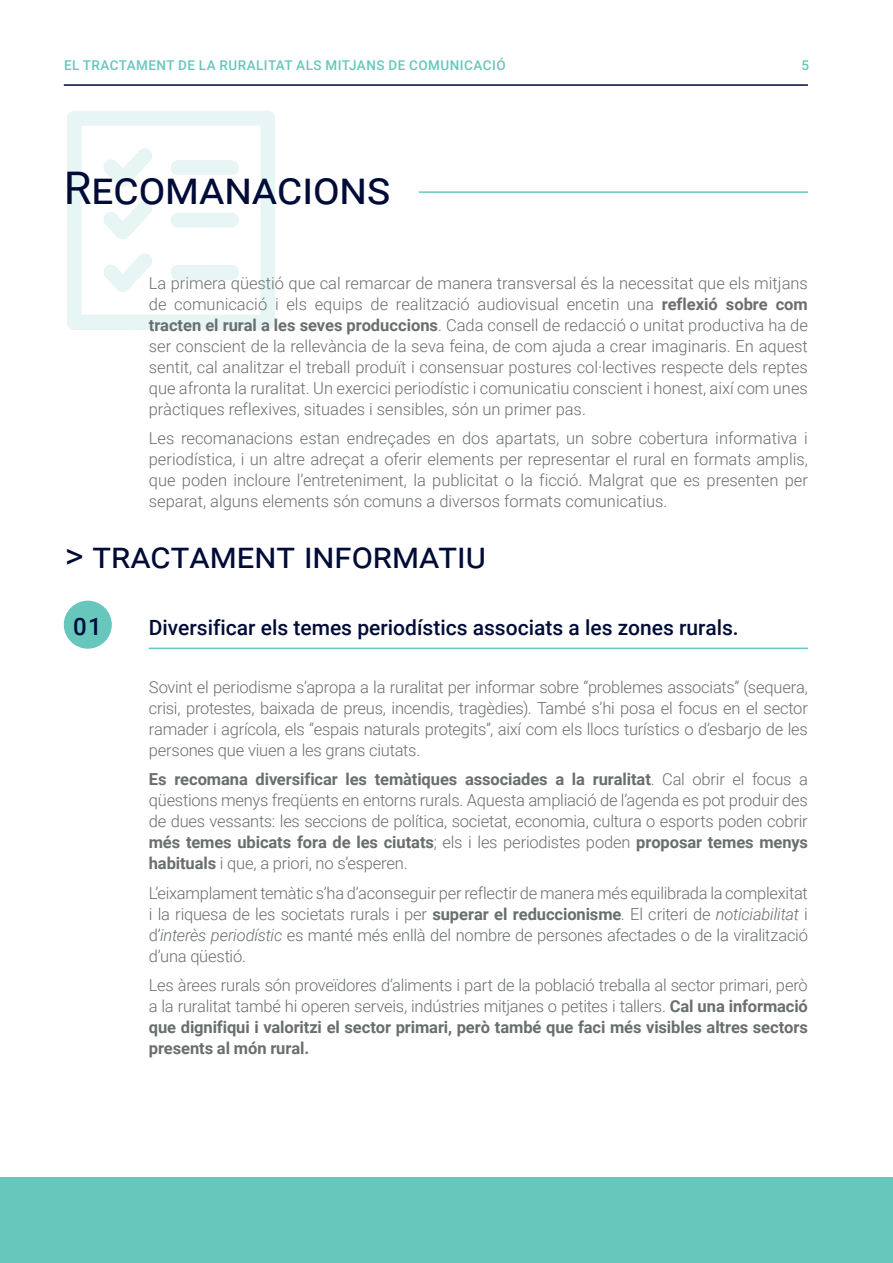
<style>
.page{position:relative;width:893px;height:1263px;background:#fff}
.page>*{position:absolute;margin:0;border:0;box-sizing:border-box;transform-origin:0 0}
.t1{font:45px "Roboto";color:#000c37}
.t2{font:36px "Roboto";color:#000c37}
.t3{font:500 24px "Roboto";color:#000c37}
.t4{font:500 21px "Roboto";color:#000c37}
.t5{font:300 16.5px/21px "Roboto";letter-spacing:-.01em;color:#6a6e6f;text-align:justify}
.t6{font:500 13.5px "Roboto";letter-spacing:.035em;color:#67c7bd}
.s1{font-weight:700}
.s2{font-style:italic}
</style>
<div class="page">
<div style="left:0;top:1178px;width:893px;height:85px;background:#67c7bd"></div>
<hr style="left:64px;top:84px;width:744px;height:2px;background:#000c37">
<img style="left:67px;top:111px;width:208px;height:219px">
<hr style="left:419px;top:191px;width:389px;height:2px;background:#67c7bd">
<div style="left:64px;top:601px;width:48px;height:48px;background:#67c7bd;border-radius:50%"></div>
<hr style="left:149px;top:648px;width:659px;height:1px;background:#67c7bd">
<p class="t6" style="left:64px;top:55px;width:443px">EL TRACTAMENT DE LA RURALITAT ALS MITJANS DE COMUNICACIÓ</p>
<p class="t6" style="left:801px;top:55px;width:9px">5</p>
<p class="t1" style="left:64px;top:156px;width:328px">Recomanacions</p>
<p class="t5" style="left:149px;top:272px;width:661px">La primera qüestió que cal remarcar de manera transversal és la necessitat que els mitjans de comunicació i els equips de realització audiovisual encetin una <span class="s1">reflexió sobre com tracten el rural a les seves produccions</span>. Cada consell de redacció o unitat productiva ha de ser conscient de la rellevància de la seva feina, de com ajuda a crear imaginaris. En aquest sentit, cal analitzar el treball produït i consensuar postures col·lectives respecte dels reptes que afronta la ruralitat. Un exercici periodístic i comunicatiu conscient i honest, així com unes pràctiques reflexives, situades i sensibles, són un primer pas.</p>
<p class="t5" style="left:149px;top:427px;width:661px">Les recomanacions estan endreçades en dos apartats, un sobre cobertura informativa i periodística, i un altre adreçat a oferir elements per representar el rural en formats amplis, que poden incloure l’entreteniment, la publicitat o la ficció. Malgrat que es presenten per separat, alguns elements són comuns a diversos formats comunicatius.</p>
<p class="t2" style="left:65px;top:530px;width:423px">&gt; tractament informatiu</p>
<p class="t3" style="left:73px;top:610px;width:30px">01</p>
<p class="t4" style="left:149px;top:613px;width:591px">Diversificar els temes periodístics associats a les zones rurals.</p>
<p class="t5" style="left:149px;top:676px;width:661px">Sovint el periodisme s’apropa a la ruralitat per informar sobre “problemes associats” (sequera, crisi, protestes, baixada de preus, incendis, tragèdies). També s’hi posa el focus en el sector ramader i agrícola, els “espais naturals protegits”, així com els llocs turístics o d’esbarjo de les persones que viuen a les grans ciutats.</p>
<p class="t5" style="left:149px;top:768px;width:661px"><span class="s1">Es recomana diversificar les temàtiques associades a la ruralitat</span>. Cal obrir el focus a qüestions menys freqüents en entorns rurals. Aquesta ampliació de l’agenda es pot produir des de dues vessants: les seccions de política, societat, economia, cultura o esports poden cobrir <span class="s1">més temes ubicats fora de les ciutats</span>; els i les periodistes poden <span class="s1">proposar temes menys habituals</span> i que, a priori, no s’esperen.</p>
<p class="t5" style="left:149px;top:882px;width:661px">L’eixamplament temàtic s’ha d’aconseguir per reflectir de manera més equilibrada la complexitat i la riquesa de les societats rurals i per <span class="s1">superar el reduccionisme</span>. El criteri de <span class="s2">noticiabilitat</span> i d’<span class="s2">interès periodístic</span> es manté més enllà del nombre de persones afectades o de la viralització d’una qüestió.</p>
<p class="t5" style="left:149px;top:974px;width:661px">Les àrees rurals són proveïdores d’aliments i part de la població treballa al sector primari, però a la ruralitat també hi operen serveis, indústries mitjanes o petites i tallers. <span class="s1">Cal una informació que dignifiqui i valoritzi el sector primari, però també que faci més visibles altres sectors presents al món rural.</span></p>
</div>
